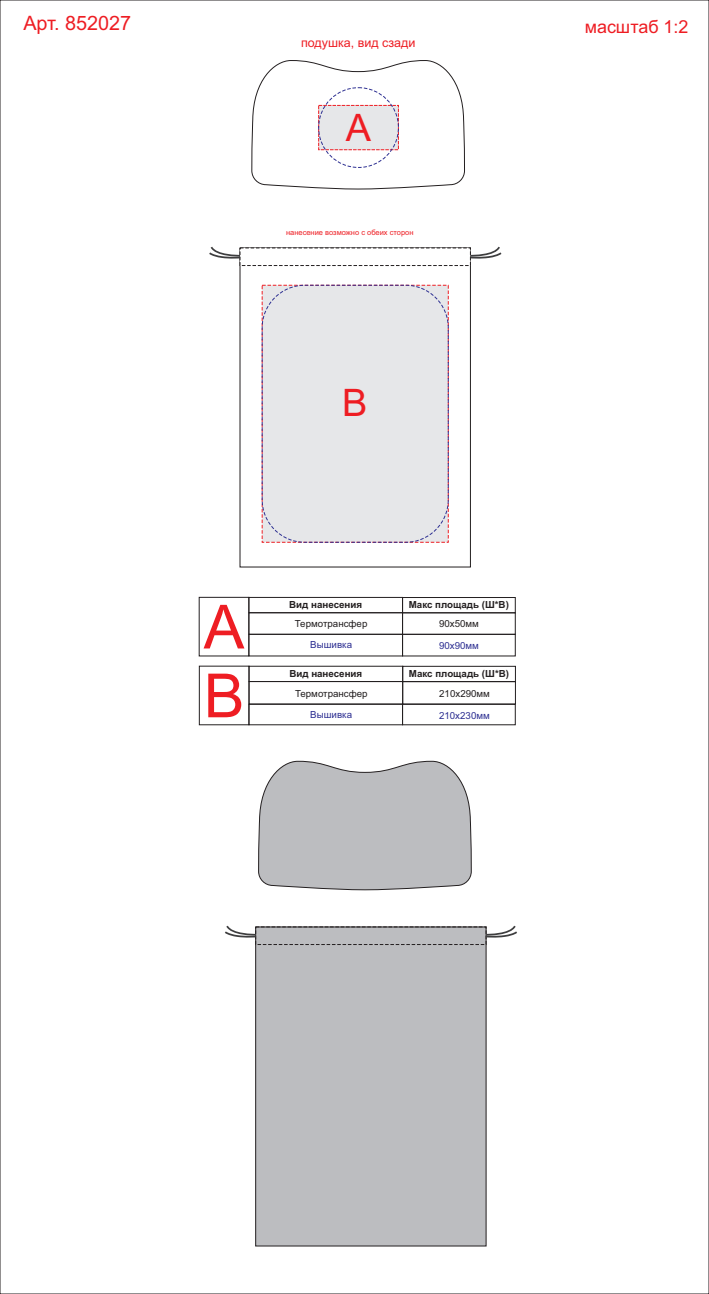
<style>
.page{position:relative;width:709px;height:1294px;background:#fff}
.page>*{position:absolute;margin:0;border:0;box-sizing:border-box;transform-origin:0 0}
.t1{font:60.94px/68.8px "Arial";color:#ee1d23}
.t2{font:37.88px "Arial";color:#ee1d23}
.t3{font:19.81px "Arial";color:#ee1d23}
.t4{font:17.94px "Arial";color:#ee1d23}
.t5{font:12.5px "Arial";color:#ee1d23}
.t6{font:700 9.75px "Arial";color:#231f20}
.t7{font:9.75px "Arial";color:#231f20}
.t8{font:9.75px "Arial";color:#2e3092}
.t9{font:7.5px "Arial";color:#ee1d23}
</style>
<div class="page">
<svg style="left:240px;top:266px;width:231px;height:301px"></svg>
<div style="left:255px;top:928px;width:231px;height:318px;background:#bcbdc0"></div>
<div style="left:255px;top:926px;width:231px;height:18px;border:1px dashed #231f20"></div>
<div style="left:262px;top:285px;width:186px;height:257px;background:#e6e7e9"></div>
<div style="left:248px;top:597px;width:155px;height:16px;border:1px solid #231f20"></div>
<div style="left:248px;top:665px;width:155px;height:17px;border:1px solid #231f20"></div>
<div style="left:402px;top:597px;width:113px;height:16px;border:1px solid #231f20"></div>
<div style="left:402px;top:666px;width:114px;height:16px;border:1px solid #231f20"></div>
<div style="left:199px;top:597px;width:50px;height:59px;border:1px solid #231f20"></div>
<div style="left:199px;top:665px;width:50px;height:60px;border:1px solid #231f20"></div>
<div style="left:248px;top:612px;width:155px;height:22px;border:1px solid #231f20"></div>
<div style="left:248px;top:634px;width:155px;height:22px;border:1px solid #231f20"></div>
<div style="left:248px;top:703px;width:155px;height:22px;border:1px solid #231f20"></div>
<div style="left:248px;top:681px;width:155px;height:23px;border:1px solid #231f20"></div>
<div style="left:402px;top:612px;width:113px;height:22px;border:1px solid #231f20"></div>
<div style="left:402px;top:634px;width:113px;height:22px;border:1px solid #231f20"></div>
<div style="left:402px;top:704px;width:113px;height:21px;border:1px solid #231f20"></div>
<div style="left:402px;top:681px;width:114px;height:23px;border:1px solid #231f20"></div>
<svg style="left:209px;top:247px;width:292px;height:19px"></svg>
<svg style="left:486px;top:925px;width:31px;height:13px"></svg>
<svg style="left:225px;top:925px;width:31px;height:13px"></svg>
<svg style="left:258px;top:760px;width:213px;height:130px"></svg>
<svg style="left:251px;top:60px;width:214px;height:129px"></svg>
<div style="left:318px;top:87px;width:80px;height:81px;border:1px dashed #2e3092;border-radius:50%"></div>
<div style="left:262px;top:285px;width:186px;height:257px;border:1px dashed #2e3092;border-radius:43px"></div>
<h3 class="t3" style="left:23px;top:16px;width:109px">Арт. 852027</h3>
<p class="t5" style="left:301px;top:38px;width:116px">подушка, вид сзади</p>
<h2 class="t2" style="left:346px;top:113px;width:27px">А</h2>
<p class="t9" style="left:286px;top:230px;width:129px">нанесение возможно с обеих сторон</p>
<h2 class="t2" style="left:342px;top:389px;width:27px">В</h2>
<h1 class="t1" style="left:204px;top:598px;width:42px">А<br>В</h1>
<p class="t6" style="left:289px;top:601px;width:74px">Вид нанесения</p>
<p class="t7" style="left:295px;top:619px;width:74px">Термотрансфер</p>
<p class="t8" style="left:310px;top:641px;width:43px">Вышивка</p>
<p class="t6" style="left:289px;top:670px;width:74px">Вид нанесения</p>
<p class="t7" style="left:295px;top:689px;width:74px">Термотрансфер</p>
<p class="t8" style="left:310px;top:711px;width:43px">Вышивка</p>
<p class="t6" style="left:409px;top:600px;width:102px">Макс площадь (Ш*В)</p>
<p class="t7" style="left:439px;top:620px;width:41px">90х50мм</p>
<p class="t8" style="left:439px;top:641px;width:41px">90х90мм</p>
<p class="t6" style="left:409px;top:669px;width:102px">Макс площадь (Ш*В)</p>
<p class="t7" style="left:439px;top:689px;width:52px">210х290мм</p>
<p class="t8" style="left:439px;top:711px;width:52px">210х230мм</p>
<h3 class="t4" style="left:584px;top:20px;width:105px">масштаб 1:2</h3>
</div>
